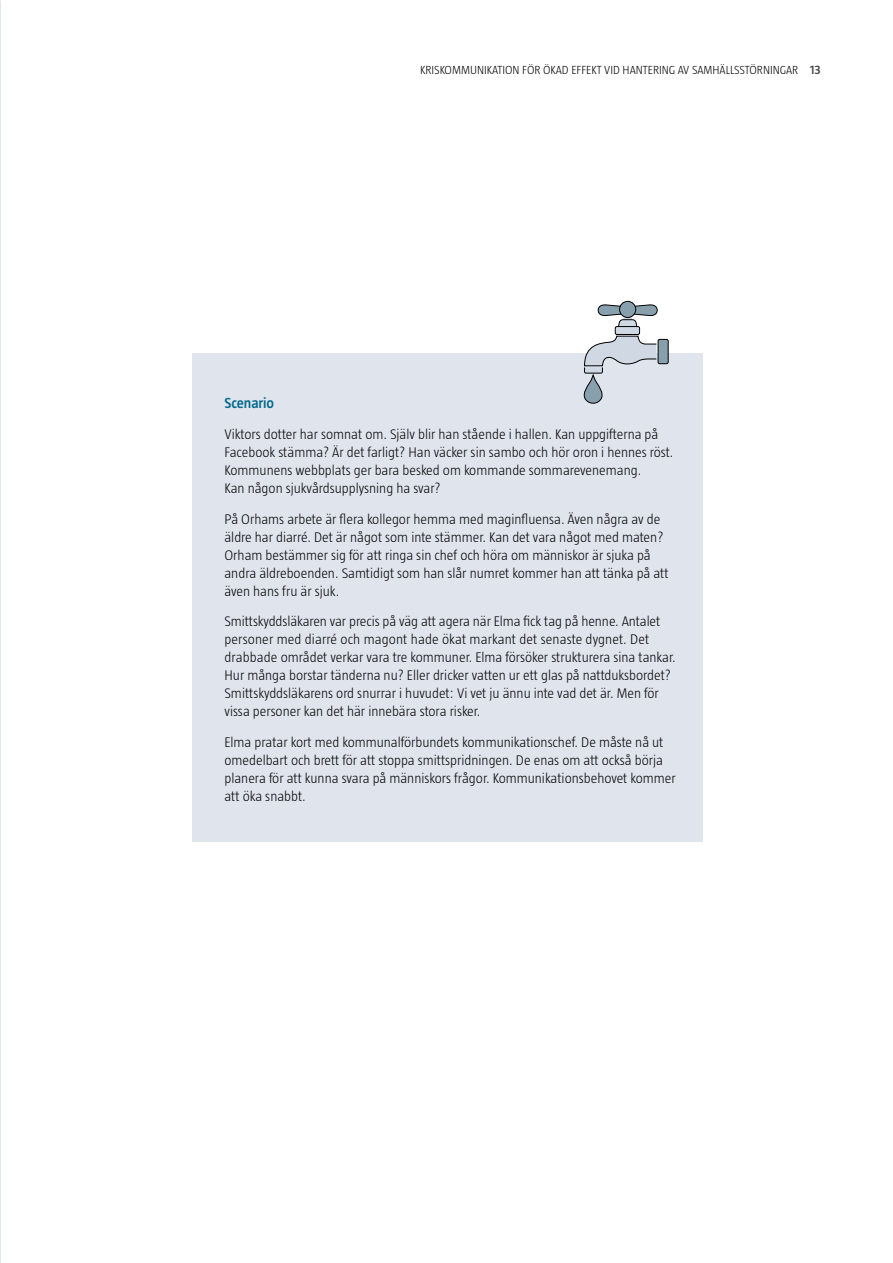
<style>
.page{position:relative;width:893px;height:1263px;background:#fff}
.page>*{position:absolute;margin:0;border:0;box-sizing:border-box;transform-origin:0 0}
.Rek_Rubrik{font:600 15px "Taz";letter-spacing:-.005em;color:#00688b}
.Tabell_innehåll___P{font:300 14.25px/18px "Taz";color:#000}
.t1{font:300 12px "Taz";color:#000}
.s1{font-weight:600;font-size:12.75px;color:#4a4a49}
</style>
<div class="page">
<div style="left:192px;top:353px;width:510px;height:488px;background:#dfe4ed"></div>
<div style="left:658px;top:339px;width:10px;height:25px;background:#889fae;border-radius:2px"></div>
<div style="left:658px;top:339px;width:11px;height:25px;border:1px solid #000;border-radius:2px"></div>
<svg style="left:597px;top:304px;width:61px;height:25px"></svg>
<svg style="left:583px;top:336px;width:74px;height:68px"></svg>
<div style="left:615px;top:327px;width:25px;height:7px;background:#cfd8e3;border-radius:2px"></div>
<div style="left:615px;top:326px;width:25px;height:9px;border:1px solid #000;border-radius:2px"></div>
<div style="left:620px;top:301px;width:16px;height:16px;background:#889fae;border-radius:50%"></div>
<div style="left:619px;top:301px;width:17px;height:17px;border:1px solid #000;border-radius:50%"></div>
<p class="t1" style="left:420px;top:63px;width:402px">KRISKOMMUNIKATION FÖR ÖKAD EFFEKT VID HANTERING AV SAMHÄLLSSTÖRNINGAR <span class="s1">13</span></p>
<p class="Rek_Rubrik" style="left:224px;top:394px;width:51px">Scenario</p>
<p class="Tabell_innehåll___P" style="left:224px;top:425px;width:451px">Viktors dotter har somnat om. Själv blir han stående i hallen. Kan uppgifterna på Facebook stämma? Är det farligt? Han väcker sin sambo och hör oron i hennes röst.<br>Kommunens webbplats ger bara besked om kommande sommarevenemang.<br>Kan någon sjukvårdsupplysning ha svar?</p>
<p class="Tabell_innehåll___P" style="left:224px;top:509px;width:446px">På Orhams arbete är flera kollegor hemma med maginfluensa. Även några av de äldre har diarré. Det är något som inte stämmer. Kan det vara något med maten?<br>Orham bestämmer sig för att ringa sin chef och höra om människor är sjuka på andra äldreboenden. Samtidigt som han slår numret kommer han att tänka på att även hans fru är sjuk.</p>
<p class="Tabell_innehåll___P" style="left:224px;top:612px;width:453px">Smittskyddsläkaren var precis på väg att agera när Elma fick tag på henne. Antalet personer med diarré och magont hade ökat markant det senaste dygnet. Det drabbade området verkar vara tre kommuner. Elma försöker strukturera sina tankar.<br>Hur många borstar tänderna nu? Eller dricker vatten ur ett glas på nattduksbordet?<br>Smittskyddsläkarens ord snurrar i huvudet: Vi vet ju ännu inte vad det är. Men för vissa personer kan det här innebära stora risker.</p>
<p class="Tabell_innehåll___P" style="left:224px;top:733px;width:453px">Elma pratar kort med kommunalförbundets kommunikationschef. De måste nå ut omedelbart och brett för att stoppa smittspridningen. De enas om att också börja planera för att kunna svara på människors frågor. Kommunikationsbehovet kommer att öka snabbt.</p>
</div>
